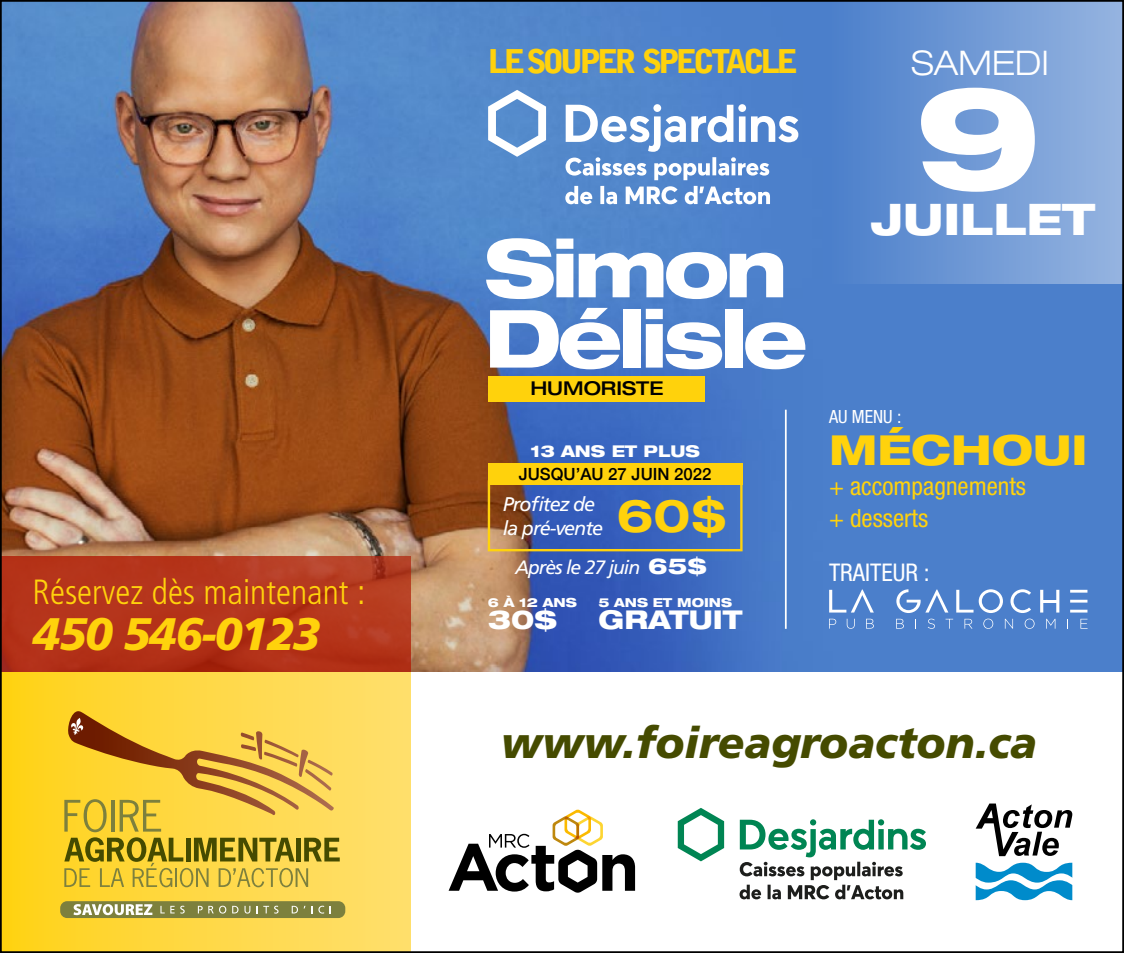
<style>
.page{position:relative;width:1124px;height:953px;background:#fff}
.page>*{position:absolute;margin:0;border:0;box-sizing:border-box;transform-origin:0 0}
.t1{font:800 expanded 143.85px "Helvetica Neue LT Std";color:#fff}
.t2{font:800 expanded 80.15px/70.4px "Helvetica Neue LT Std";letter-spacing:-.05em;color:#fff}
.t3{font:italic 900 45.5px "Frutiger LT Std";letter-spacing:-.04em;color:#ffd20c}
.t4{font:700 expanded 45.15px "Helvetica Neue LT Std";color:#ffd20c}
.t5{font:italic 900 43.75px "Frutiger LT Std";color:#454b00}
.t6{font:800 expanded 43.75px "Helvetica Neue LT Std";color:#fff}
.t7{font:800 expanded 41.3px "Helvetica Neue LT Std";color:#ffd20c}
.t8{font:300 condensed 35px "Frutiger LT Std";color:#ffd20c}
.t9{font:300 expanded 33.95px "Helvetica Neue LT Std";color:#fff}
.t10{font:900 32.55px "Bell Gothic Std";letter-spacing:-.125em;color:#ffd20c}
.t11{font:800 expanded 26.25px "Helvetica Neue LT Std";color:#fff}
.t12{font:800 expanded 25.9px "Helvetica Neue LT Std";color:#fff}
.t13{font:condensed 24.85px/31.8px "Helvetica Neue LT Std";color:#ffd20c}
.t14{font:condensed 24.5px "Helvetica Neue LT Std";color:#fff}
.t15{font:italic 19.95px/23.8px "Frutiger LT Std";letter-spacing:-.05em;color:#fff}
.t16{font:italic 19.25px "Frutiger LT Std";letter-spacing:-.05em;color:#fff}
.t17{font:500 expanded 19.25px "Helvetica Neue LT Std";color:#000}
.t18{font:condensed 18.2px "Helvetica Neue LT Std";color:#fff}
.t19{font:500 16.8px "Helvetica Neue";color:#000}
.t20{font:800 expanded 16.1px "Helvetica Neue LT Std";color:#fff}
.t21{font:800 expanded 12.6px "Helvetica Neue LT Std";color:#fff}
.t22{font:800 expanded 12.25px "Helvetica Neue LT Std";color:#fff}
.s1{font-family:"Helvetica Neue LT Std";font-weight:800;font-style:normal;font-stretch:expanded;font-size:22.05px}
</style>
<div class="page">
<div style="left:0;top:672px;width:411px;height:281px;background:linear-gradient(to right,#ffd217,#ffdf70)"></div>
<div style="left:60px;top:901px;width:285px;height:17px;background:#7d803d;border-radius:7px"></div>
<svg style="left:160px;top:905px;width:25px;height:8px"></svg>
<svg style="left:198px;top:905px;width:16px;height:8px"></svg>
<svg style="left:219px;top:905px;width:7px;height:8px"></svg>
<svg style="left:232px;top:905px;width:6px;height:8px"></svg>
<svg style="left:244px;top:905px;width:6px;height:8px"></svg>
<svg style="left:257px;top:905px;width:22px;height:8px"></svg>
<svg style="left:292px;top:905px;width:6px;height:8px"></svg>
<svg style="left:304px;top:905px;width:20px;height:8px"></svg>
<svg style="left:64px;top:711px;width:276px;height:176px;background:#d9b439"></svg>
<svg style="left:74px;top:904px;width:78px;height:11px"></svg>
<svg style="left:976px;top:862px;width:96px;height:38px"></svg>
<svg style="left:976px;top:803px;width:96px;height:53px"></svg>
<svg style="left:449px;top:809px;width:186px;height:84px"></svg>
<img style="left:3px;top:3px;width:1118px;height:669px">
<div style="left:829px;top:0;width:295px;height:283px;background:linear-gradient(to right,#4b7fcb,#96b4e0)"></div>
<svg style="left:829px;top:589px;width:45px;height:23px"></svg>
<hr style="left:1040px;top:590px;width:3px;height:22px;background:#fff">
<hr style="left:1056px;top:590px;width:3px;height:22px;background:#fff">
<svg style="left:1070px;top:590px;width:17px;height:2px"></svg>
<hr style="left:1070px;top:599px;width:17px;height:3px;background:#fff">
<hr style="left:1070px;top:609px;width:17px;height:3px;background:#fff">
<svg style="left:1043px;top:600px;width:13px;height:2px"></svg>
<svg style="left:829px;top:618px;width:7px;height:10px"></svg>
<svg style="left:847px;top:618px;width:8px;height:10px"></svg>
<svg style="left:866px;top:618px;width:8px;height:10px"></svg>
<svg style="left:979px;top:589px;width:56px;height:40px;background:#6b96d4"></svg>
<svg style="left:1046px;top:619px;width:9px;height:9px"></svg>
<svg style="left:1080px;top:619px;width:7px;height:9px"></svg>
<svg style="left:896px;top:589px;width:77px;height:40px;background:#6894d3"></svg>
<div style="left:488px;top:480px;width:255px;height:71px;border:2px solid #ffd20c"></div>
<div style="left:488px;top:463px;width:254px;height:22px;background:#ffd20c"></div>
<svg style="left:3px;top:556px;width:408px;height:116px;background:#b3341b"></svg>
<svg style="left:678px;top:808px;width:46px;height:53px"></svg>
<svg style="left:739px;top:819px;width:187px;height:80px"></svg>
<div style="left:489px;top:376px;width:216px;height:25px;background:#ffd20c"></div>
<svg style="left:488px;top:90px;width:58px;height:67px"></svg>
<svg style="left:566px;top:104px;width:232px;height:76px"></svg>
<svg style="left:565px;top:186px;width:205px;height:18px"></svg>
<hr style="left:785px;top:410px;width:2px;height:219px;background:#fff">
<h3 class="t8" style="left:33px;top:572px;width:334px">Réservez dès maintenant :</h3>
<h3 class="t3" style="left:33px;top:606px;width:289px">450 546-0123</h3>
<h3 class="t10" style="left:488px;top:42px;width:312px">LE SOUPER SPECTACLE</h3>
<h2 class="t2" style="left:484px;top:231px;width:325px">Simon<br>Délisle</h2>
<p class="t17" style="left:530px;top:376px;width:135px">HUMORISTE</p>
<p class="t20" style="left:530px;top:441px;width:171px">13 ANS ET PLUS</p>
<p class="t19" style="left:519px;top:460px;width:194px">JUSQU’AU 27 JUIN 2022</p>
<p class="t15" style="left:503px;top:493px;width:102px">Profitez de la pré-vente</p>
<h3 class="t4" style="left:616px;top:487px;width:112px">60$</h3>
<p class="t16" style="left:515px;top:556px;width:193px">Après le 27 juin <span class="s1">65$</span></p>
<p class="t21" style="left:488px;top:595px;width:91px">6 À 12 ANS</p>
<p class="t11" style="left:488px;top:602px;width:71px">30$</p>
<p class="t22" style="left:598px;top:595px;width:135px">5 ANS ET MOINS</p>
<p class="t12" style="left:598px;top:603px;width:146px">GRATUIT</p>
<h3 class="t9" style="left:911px;top:43px;width:139px">SAMEDI</h3>
<h1 class="t1" style="left:914px;top:46px;width:129px">9</h1>
<h3 class="t6" style="left:871px;top:192px;width:226px">JUILLET</h3>
<p class="t18" style="left:829px;top:406px;width:74px">AU MENU :</p>
<h3 class="t7" style="left:829px;top:423px;width:260px">MÉCHOUI</h3>
<p class="t13" style="left:829px;top:470px;width:199px">+ accompagnements + desserts</p>
<p class="t14" style="left:829px;top:558px;width:102px">TRAITEUR :</p>
<h3 class="t5" style="left:501px;top:717px;width:538px">www.foireagroacton.ca</h3>
</div>
